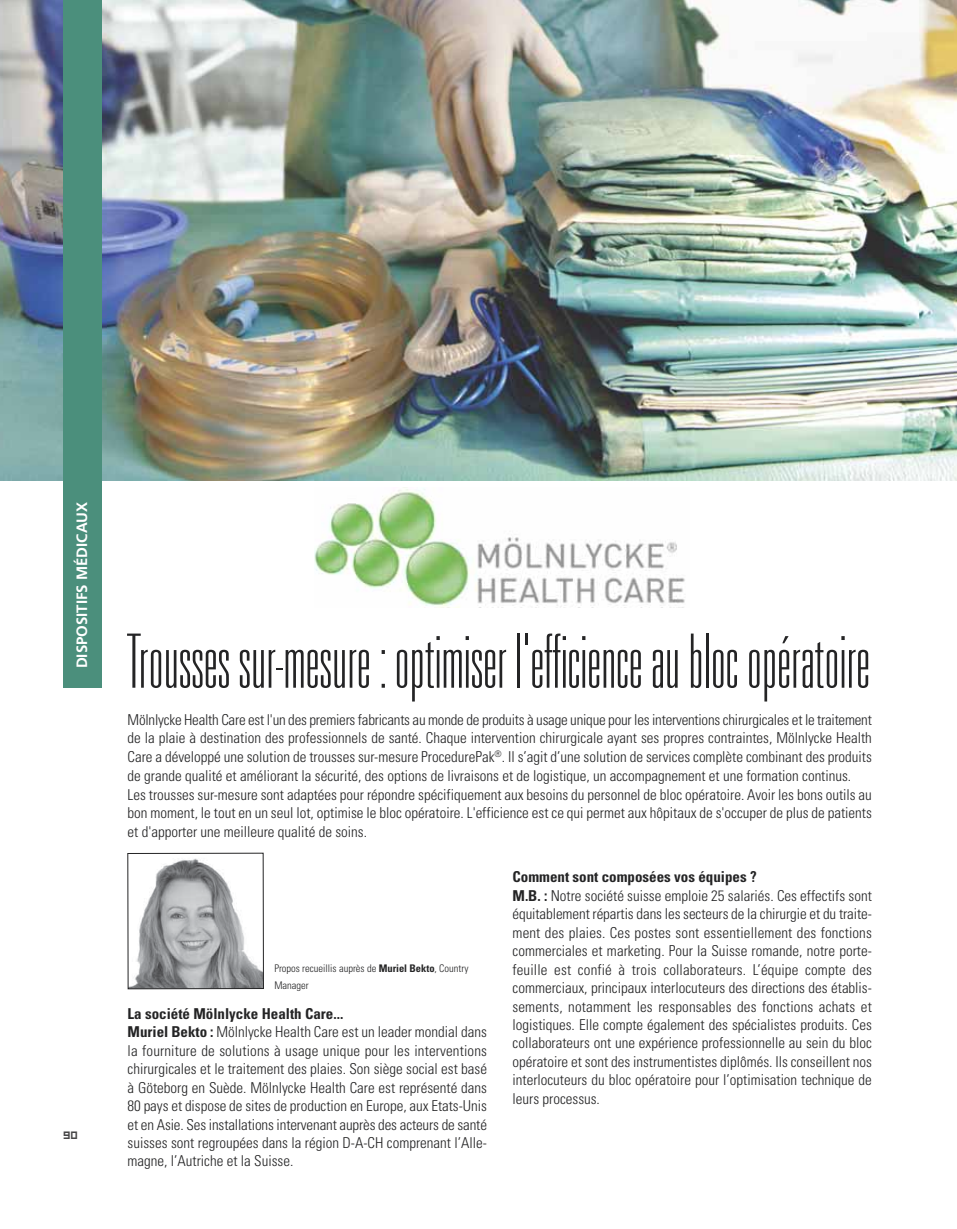
<style>
.page{position:relative;width:957px;height:1229px;background:#fff}
.page>*{position:absolute;margin:0;border:0;box-sizing:border-box;transform-origin:0 0}
.t1{font:100 ultra-condensed 75px "Univers";color:#242425}
.t2{font:300 condensed 15px/18.5px "Univers";color:#242425}
.t3{font:700 15px "Frutiger";color:#fff}
.t4{font:12px "Hooge 0555";color:#484748}
.t5{font:300 condensed 10.5px/17.1px "Univers";color:#242425}
.s1{font-weight:700}
</style>
<div class="page">
<img style="left:0;top:0;width:957px;height:480px">
<img style="left:315px;top:489px;width:370px;height:118px">
<img style="left:129px;top:858px;width:133px;height:129px">
<div style="left:127px;top:853px;width:137px;height:136px;border:1px solid #242425"></div>
<div style="left:64px;top:0;width:38px;height:688px;background:#4b8f7c"></div>
<p class="t3" style="left:76px;top:668px;width:168px;rotate:-90deg">DISPOSITIFS MÉDICAUX</p>
<p class="t4" style="left:64px;top:1127px;width:16px">90</p>
<h1 class="t1" style="left:128px;top:633px;width:744px">Trousses sur-mesure : optimiser l'efficience au bloc opératoire</h1>
<p class="t2" style="left:128px;top:711px;width:746px">Mölnlycke Health Care est l'un des premiers fabricants au monde de produits à usage unique pour les interventions chirurgicales et le traitement de la plaie à destination des professionnels de santé. Chaque intervention chirurgicale ayant ses propres contraintes, Mölnlycke Health Care a développé une solution de trousses sur-mesure ProcedurePak<sup>®</sup>. Il s’agit d’une solution de services complète combinant des produits de grande qualité et améliorant la sécurité, des options de livraisons et de logistique, un accompagnement et une formation continus.<br>Les trousses sur-mesure sont adaptées pour répondre spécifiquement aux besoins du personnel de bloc opératoire. Avoir les bons outils au bon moment, le tout en un seul lot, optimise le bloc opératoire. L'efficience est ce qui permet aux hôpitaux de s'occuper de plus de patients et d'apporter une meilleure qualité de soins.</p>
<p class="t5" style="left:274px;top:960px;width:196px">Propos recueillis auprès de <span class="s1">Muriel Bekto</span>, Country<br>Manager</p>
<p class="t2" style="left:128px;top:1006px;width:361px"><span class="s1">La société Mölnlycke Health Care...<br>Muriel Bekto :</span> Mölnlycke Health Care est un leader mondial dans la fourniture de solutions à usage unique pour les interventions chirurgicales et le traitement des plaies. Son siège social est basé à Göteborg en Suède. Mölnlycke Health Care est représenté dans 80 pays et dispose de sites de production en Europe, aux Etats-Unis et en Asie. Ses installations intervenant auprès des acteurs de santé suisses sont regroupées dans la région D-A-CH comprenant l’Alle&shy;magne, l’Autriche et la Suisse.</p>
<p class="t2" style="left:512px;top:869px;width:361px"><span class="s1">Comment sont composées vos équipes ?<br>M.B. :</span> Notre société suisse emploie 25 salariés. Ces effectifs sont équitablement répartis dans les secteurs de la chirurgie et du traite&shy;ment des plaies. Ces postes sont essentiellement des fonctions commerciales et marketing. Pour la Suisse romande, notre porte&shy;feuille est confié à trois collaborateurs. L’équipe compte des commerciaux, principaux interlocuteurs des directions des établis&shy;sements, notamment les responsables des fonctions achats et logistiques. Elle compte également des spécialistes produits. Ces collaborateurs ont une expérience professionnelle au sein du bloc opératoire et sont des instrumentistes diplômés. Ils conseillent nos interlocuteurs du bloc opératoire pour l’optimisation technique de leurs processus.</p>
</div>
